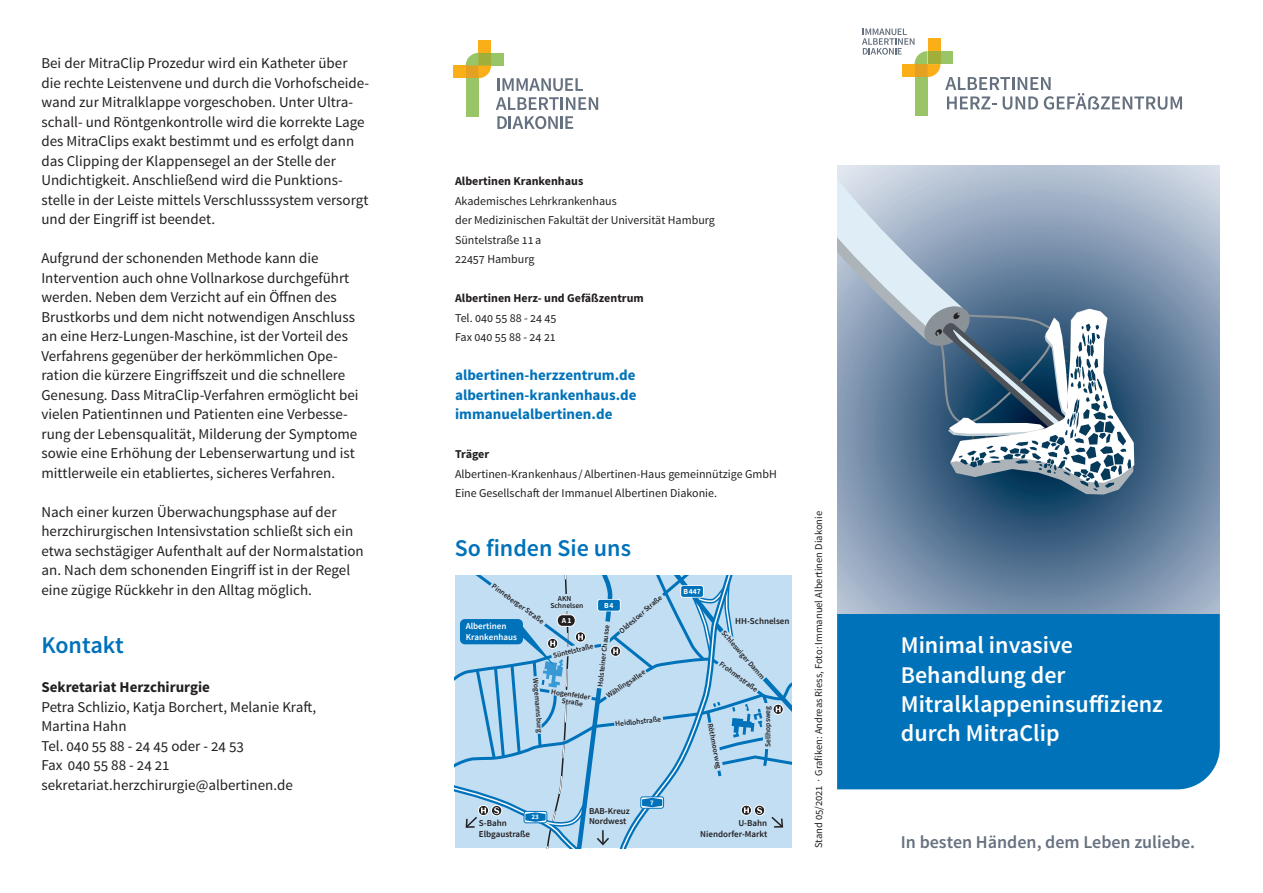
<style>
.page{position:relative;width:1263px;height:893px;background:#fff}
.page>*{position:absolute;margin:0;border:0;box-sizing:border-box;transform-origin:0 0}
.t1{font:600 24px/29.2px "Source Sans Pro";color:#fff}
.t2{font:600 24px "Source Sans Pro";color:#0072ba}
.t3{font:600 18px "Source Sans Pro";color:#66717f}
.t4{font:15px/19.5px "Source Sans Pro";color:#231f20}
.t5{font:700 15px/19.5px "Source Sans Pro";color:#0072ba;text-align:justify}
.t6{font:700 15px "Source Sans Pro";color:#231f20}
.t7{font:12px/19.5px "Source Sans Pro";color:#231f20}
.t8{font:700 12px "Source Sans Pro";color:#231f20}
.t9{font:10.5px "Source Sans Pro";color:#231f20}
.t10{font:600 9px/10.5px "Source Sans Pro";color:#231f20;text-align:right}
.t11{font:600 9px/10.5px "Source Sans Pro";color:#fff}
.t12{font:700 7.65px "Source Sans Pro";letter-spacing:.05em;color:#fafafa}
.t13{font:600 7.5px/7.5px "Source Sans Pro";letter-spacing:-.005em;color:#231f20}
.t14{font:700 6.9px "Source Sans Pro";color:#fafafa}
</style>
<div class="page">
<div style="left:837px;top:614px;width:383px;height:175px;background:#0072ba"></div>
<svg style="left:837px;top:165px;width:383px;height:449px;background:#6f89a4"></svg>
<svg style="left:837px;top:165px;width:297px;height:330px;background:#8298ae"></svg>
<div style="left:914px;top:77px;width:13px;height:39px;background:#99c567"></div>
<svg style="left:862px;top:29px;width:320px;height:81px"></svg>
<svg style="left:497px;top:78px;width:86px;height:13px"></svg>
<svg style="left:496px;top:97px;width:102px;height:13px"></svg>
<svg style="left:497px;top:116px;width:76px;height:13px"></svg>
<div style="left:466px;top:78px;width:12px;height:38px;background:#99c567"></div>
<div style="left:491px;top:53px;width:13px;height:13px;background:#99c567"></div>
<div style="left:453px;top:66px;width:13px;height:12px;background:#faaf18"></div>
<div style="left:478px;top:40px;width:13px;height:13px;background:#faaf18"></div>
<svg style="left:466px;top:53px;width:25px;height:25px"></svg>
<svg style="left:455px;top:575px;width:337px;height:273px;background:#abd0ea"></svg>
<p class="t4" style="left:41px;top:54px;width:329px">Bei der MitraClip Prozedur wird ein Katheter über die rechte Leistenvene und durch die Vorhofscheide&shy;wand zur Mitralklappe vorgeschoben. Unter Ultra&shy;schall- und Röntgenkontrolle wird die korrekte Lage des MitraClips exakt bestimmt und es erfolgt dann das Clipping der Klappensegel an der Stelle der Undichtigkeit. Anschließend wird die Punktions&shy;stelle in der Leiste mittels Verschlusssystem versorgt und der Eingriff ist beendet.</p>
<p class="t4" style="left:41px;top:249px;width:319px">Aufgrund der schonenden Methode kann die Intervention auch ohne Vollnarkose durchgeführt werden. Neben dem Verzicht auf ein Öffnen des Brustkorbs und dem nicht notwendigen Anschluss an eine Herz-Lungen-Maschine, ist der Vorteil des Verfahrens gegenüber der herkömmlichen Ope&shy;ration die kürzere Eingriffszeit und die schnellere Genesung. Dass MitraClip-Verfahren ermöglicht bei vielen Patientinnen und Patienten eine Verbesse&shy;rung der Lebensqualität, Milderung der Symptome sowie eine Erhöhung der Lebenserwartung und ist mittlerweile ein etabliertes, sicheres Verfahren.</p>
<p class="t4" style="left:41px;top:502px;width:324px">Nach einer kurzen Überwachungsphase auf der herzchirurgischen Intensivstation schließt sich ein etwa sechstägiger Aufenthalt auf der Normalstation an. Nach dem schonenden Eingriff ist in der Regel eine zügige Rückkehr in den Alltag möglich.</p>
<h1 class="t2" style="left:41px;top:630px;width:84px">Kontakt</h1>
<p class="t6" style="left:41px;top:678px;width:170px">Sekretariat Herzchirurgie</p>
<p class="t4" style="left:41px;top:697px;width:276px">Petra Schlizio, Katja Borchert, Melanie Kraft,<br>Martina Hahn<br>Tel. 040 55 88 - 24 45 oder - 24 53<br>Fax 040 55 88 - 24 21 sekretariat.herzchirurgie@albertinen.de</p>
<p class="t8" style="left:455px;top:174px;width:130px">Albertinen Krankenhaus</p>
<p class="t7" style="left:455px;top:191px;width:261px">Akademisches Lehrkrankenhaus<br>der Medizinischen Fakultät der Universität Hamburg<br>Süntelstraße 11a<br>22457 Hamburg</p>
<p class="t8" style="left:455px;top:291px;width:190px">Albertinen Herz- und Gefäßzentrum</p>
<p class="t7" style="left:455px;top:308px;width:103px">Tel. 040 55 88 - 24 45<br>Fax 040 55 88 - 24 21</p>
<p class="t5" style="left:455px;top:366px;width:183px">albertinen-herzzentrum.de albertinen-krankenhaus.de immanuelalbertinen.de</p>
<p class="t8" style="left:455px;top:447px;width:36px">Träger</p>
<p class="t7" style="left:455px;top:464px;width:323px">Albertinen-Krankenhaus /Albertinen-Haus gemeinnützige GmbH<br>Eine Gesellschaft der Immanuel Albertinen Diakonie.</p>
<h1 class="t2" style="left:455px;top:533px;width:178px">So finden Sie uns</h1>
<p class="t13" style="left:495px;top:582px;width:64px;rotate:36deg">Pinneberger Straße</p>
<p class="t12" style="left:683px;top:587px;width:19px">B447</p>
<p class="t13" style="left:618px;top:629px;width:56px;rotate:-41deg">Oldesloer Straße</p>
<p class="t13" style="left:550px;top:594px;width:35px;text-align:center">AKN<br>Schnelsen</p>
<p class="t12" style="left:604px;top:600px;width:11px">B4</p>
<p class="t12" style="left:562px;top:615px;width:11px">A 1</p>
<p class="t10" style="left:735px;top:616px;width:56px">HH-Schnelsen</p>
<p class="t11" style="left:466px;top:621px;width:53px">Albertinen<br>Krankenhaus</p>
<p class="t13" style="left:596px;top:686px;width:63px;rotate:-83deg">Holsteiner Chausse</p>
<p class="t13" style="left:726px;top:629px;width:63px;rotate:49deg">Schleswiger Damm</p>
<p class="t13" style="left:552px;top:652px;width:43px;rotate:-14deg">Süntelstraße</p>
<p class="t13" style="left:722px;top:660px;width:47px;rotate:36deg">Frohmestraße</p>
<p class="t13" style="left:605px;top:693px;width:46px;rotate:-33deg">Wählingsallee</p>
<p class="t13" style="left:540px;top:678px;width:56px;rotate:86deg">Wogemannsburg</p>
<p class="t13" style="left:563px;top:689px;width:29px;text-indent:-12px;rotate:8deg">Hogenfelder<br>Straße</p>
<p class="t13" style="left:764px;top:747px;width:42px;rotate:-90deg">Sellhopsweg</p>
<p class="t13" style="left:615px;top:720px;width:47px;rotate:-6deg">Heidlohstraße</p>
<p class="t13" style="left:714px;top:723px;width:47px;rotate:79deg">Röthmoorweg</p>
<p class="t14" style="left:650px;top:798px;width:5px">7</p>
<p class="t10" style="left:589px;top:805px;width:42px">BAB-Kreuz</p>
<p class="t14" style="left:532px;top:812px;width:9px">23</p>
<p class="t10" style="left:479px;top:818px;width:30px">S-Bahn</p>
<p class="t10" style="left:589px;top:816px;width:39px">Nordwest</p>
<p class="t10" style="left:479px;top:828px;width:53px">Elbgaustraße</p>
<p class="t10" style="left:700px;top:818px;width:68px">U-Bahn<br>Niendorfer-Markt</p>
<p class="t9" style="left:812px;top:848px;width:339px;rotate:-90deg">Stand 05/2021 ∙ Grafiken: Andreas Riess, Foto: Immanuel Albertinen Diakonie</p>
<h1 class="t1" style="left:901px;top:631px;width:264px">Minimal invasive<br>Behandlung der<br>Mitralklappeninsuffizienz durch MitraClip</h1>
<p class="t3" style="left:901px;top:831px;width:296px">In besten Händen, dem Leben zuliebe.</p>
</div>
